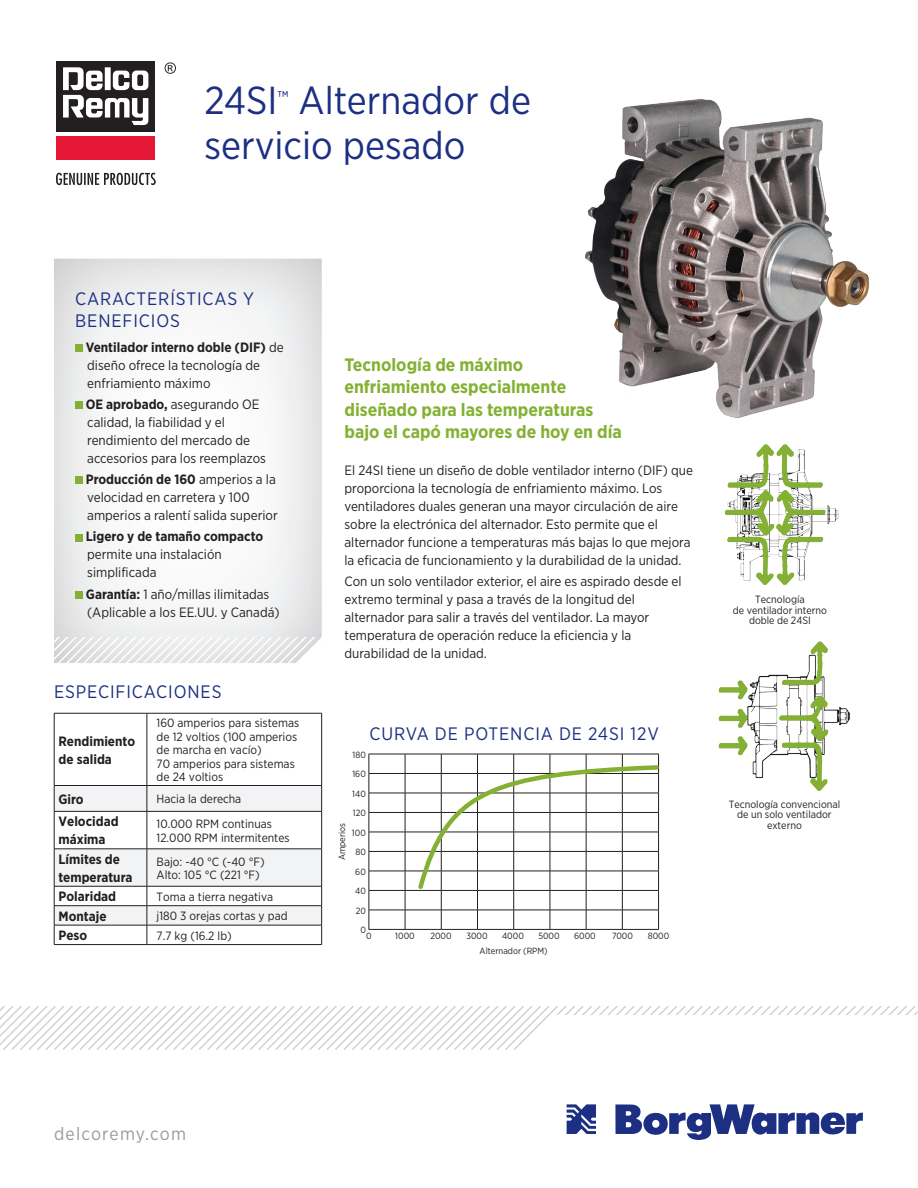
<style>
.page{position:relative;width:918px;height:1188px;background:#fff}
.page>*{position:absolute;margin:0;border:0;box-sizing:border-box;transform-origin:0 0}
.Head_Blue{font:39px/45px "Gotham Narrow";color:#1c2f82}
.Subhead{font:700 18px/22.5px "Gotham Narrow";color:#84b133}
.FAB_Chart_Heads{font:18px/21.6px "Gotham Narrow";letter-spacing:.05em;color:#1c2f82}
.t1{font:18px "Gotham Narrow";letter-spacing:.07em;color:#959ca1}
.Body{font:13.5px/18px "Gotham Narrow";color:#231f20}
.t2{font:700 13.5px/18px "Gotham Narrow";color:#231f20}
.t3{font:12px/13.5px "Gotham Narrow";color:#231f20}
.t4{font:10.5px "Gotham Narrow";color:#231f20}
.t5{font:9px "Gotham Narrow";color:#231f20}
.s1{font-weight:700}
</style>
<div class="page">
<div style="left:52px;top:256px;width:270px;height:408px;background:#231f20;opacity:.17"></div>
<div style="left:75px;top:344px;width:8px;height:8px;background:#84b133"></div>
<div style="left:75px;top:401px;width:8px;height:8px;background:#84b133"></div>
<div style="left:75px;top:477px;width:8px;height:7px;background:#84b133"></div>
<div style="left:75px;top:534px;width:8px;height:7px;background:#84b133"></div>
<div style="left:75px;top:591px;width:8px;height:8px;background:#84b133"></div>
<svg style="left:54px;top:637px;width:268px;height:26px"></svg>
<svg style="left:0;top:1007px;width:918px;height:43px"></svg>
<div style="left:56px;top:61px;width:99px;height:71px;background:#231f20"></div>
<div style="left:56px;top:136px;width:99px;height:23px;background:#e51836"></div>
<svg style="left:63px;top:67px;width:85px;height:58px"></svg>
<svg style="left:165px;top:62px;width:11px;height:12px"></svg>
<svg style="left:56px;top:173px;width:100px;height:12px"></svg>
<svg style="left:615px;top:1104px;width:248px;height:36px"></svg>
<svg style="left:567px;top:1104px;width:29px;height:30px"></svg>
<img style="left:585px;top:99px;width:284px;height:319px">
<hr style="left:369px;top:754px;width:36px;height:1px;background:#231f20">
<hr style="left:405px;top:754px;width:36px;height:1px;background:#231f20">
<hr style="left:369px;top:773px;width:36px;height:1px;background:#231f20">
<hr style="left:405px;top:773px;width:36px;height:1px;background:#231f20">
<hr style="left:369px;top:793px;width:36px;height:1px;background:#231f20">
<hr style="left:405px;top:793px;width:36px;height:1px;background:#231f20">
<hr style="left:369px;top:812px;width:36px;height:1px;background:#231f20">
<hr style="left:405px;top:812px;width:36px;height:1px;background:#231f20">
<hr style="left:369px;top:832px;width:36px;height:1px;background:#231f20">
<hr style="left:405px;top:832px;width:36px;height:1px;background:#231f20">
<hr style="left:369px;top:851px;width:36px;height:1px;background:#231f20">
<hr style="left:405px;top:851px;width:36px;height:1px;background:#231f20">
<hr style="left:369px;top:871px;width:36px;height:1px;background:#231f20">
<hr style="left:405px;top:871px;width:36px;height:1px;background:#231f20">
<hr style="left:369px;top:890px;width:36px;height:1px;background:#231f20">
<hr style="left:405px;top:890px;width:36px;height:1px;background:#231f20">
<hr style="left:369px;top:910px;width:36px;height:1px;background:#231f20">
<svg style="left:369px;top:754px;width:1px;height:175px"></svg>
<hr style="left:405px;top:910px;width:36px;height:1px;background:#231f20">
<svg style="left:405px;top:754px;width:1px;height:175px"></svg>
<hr style="left:369px;top:929px;width:36px;height:1px;background:#231f20">
<hr style="left:405px;top:929px;width:36px;height:1px;background:#231f20">
<hr style="left:441px;top:929px;width:37px;height:1px;background:#231f20">
<hr style="left:478px;top:929px;width:36px;height:1px;background:#231f20">
<hr style="left:514px;top:929px;width:36px;height:1px;background:#231f20">
<hr style="left:550px;top:929px;width:36px;height:1px;background:#231f20">
<hr style="left:586px;top:929px;width:36px;height:1px;background:#231f20">
<hr style="left:622px;top:929px;width:37px;height:1px;background:#231f20">
<svg style="left:415px;top:754px;width:245px;height:175px"></svg>
<img style="left:724px;top:444px;width:115px;height:141px">
<img style="left:718px;top:641px;width:132px;height:150px">
<hr style="left:54px;top:713px;width:93px;height:1px;background:#231f20">
<hr style="left:54px;top:713px;width:1px;height:72px;background:#231f20">
<hr style="left:147px;top:713px;width:175px;height:1px;background:#231f20">
<hr style="left:147px;top:713px;width:1px;height:72px;background:#231f20">
<hr style="left:321px;top:713px;width:1px;height:72px;background:#231f20">
<svg style="left:54px;top:785px;width:268px;height:159px"></svg>
<hr style="left:54px;top:944px;width:93px;height:1px;background:#231f20">
<hr style="left:147px;top:944px;width:175px;height:1px;background:#231f20">
<p class="Head_Blue" style="left:204px;top:77px;width:328px">24SI<sup>™</sup> Alternador de servicio pesado</p>
<p class="FAB_Chart_Heads" style="left:75px;top:288px;width:180px">CARACTERÍSTICAS Y<br>BENEFICIOS</p>
<p class="Body" style="left:86px;top:338px;width:199px"><span class="s1">Ventilador interno doble (DIF)</span> de diseño ofrece la tecnología de enfriamiento máximo</p>
<p class="Body" style="left:86px;top:395px;width:182px"><span class="s1">OE aprobado,</span> asegurando OE calidad, la fiabilidad y el rendimiento del mercado de accesorios para los reemplazos</p>
<p class="Body" style="left:86px;top:470px;width:194px"><span class="s1">Producción de 160</span> amperios a la velocidad en carretera y 100 amperios a ralentí salida superior</p>
<p class="Body" style="left:86px;top:527px;width:179px"><span class="s1">Ligero y de tamaño compacto </span>permite una instalación simplificada</p>
<p class="Body" style="left:86px;top:585px;width:195px"><span class="s1">Garantía:</span> 1 año/millas ilimitadas (Aplicable a los EE.UU. y Canadá)</p>
<p class="FAB_Chart_Heads" style="left:54px;top:680px;width:169px">ESPECIFICACIONES</p>
<p class="t2" style="left:59px;top:732px;width:78px">Rendimiento de salida</p>
<p class="t3" style="left:157px;top:716px;width:144px">160 amperios para sistemas de 12 voltios (100 amperios de marcha en vacío)<br>70 amperios para sistemas de 24 voltios</p>
<p class="t2" style="left:59px;top:790px;width:27px">Giro</p>
<p class="t3" style="left:157px;top:792px;width:86px">Hacia la derecha</p>
<p class="t2" style="left:59px;top:813px;width:62px">Velocidad máxima</p>
<p class="t3" style="left:157px;top:817px;width:135px">10.000 RPM continuas<br>12.000 RPM intermitentes</p>
<p class="t2" style="left:59px;top:850px;width:75px">Límites de temperatura</p>
<p class="t3" style="left:157px;top:854px;width:110px">Bajo: -40 °C (-40 °F)<br>Alto: 105 °C (221 °F)</p>
<p class="t2" style="left:59px;top:888px;width:59px">Polaridad</p>
<p class="t3" style="left:157px;top:890px;width:118px">Toma a tierra negativa</p>
<p class="t2" style="left:59px;top:907px;width:50px">Montaje</p>
<p class="t3" style="left:157px;top:909px;width:132px">j180 3 orejas cortas y pad</p>
<p class="t2" style="left:59px;top:926px;width:30px">Peso</p>
<p class="t3" style="left:157px;top:928px;width:77px">7.7 kg (16.2 lb)</p>
<p class="Subhead" style="left:345px;top:353px;width:279px">Tecnología de máximo enfriamiento especialmente diseñado para las temperaturas bajo el capó mayores de hoy en día</p>
<p class="Body" style="left:345px;top:461px;width:350px">El 24SI tiene un diseño de doble ventilador interno (DIF) que proporciona la tecnología de enfriamiento máximo. Los ventiladores duales generan una mayor circulación de aire sobre la electrónica del alternador. Esto permite que el alternador funcione a temperaturas más bajas lo que mejora la eficacia de funcionamiento y la durabilidad de la unidad.</p>
<p class="Body" style="left:345px;top:572px;width:339px">Con un solo ventilador exterior, el aire es aspirado desde el extremo terminal y pasa a través de la longitud del alternador para salir a través del ventilador. La mayor temperatura de operación reduce la eficiencia y la durabilidad de la unidad.</p>
<p class="FAB_Chart_Heads" style="left:369px;top:723px;width:291px">CURVA DE POTENCIA DE 24SI 12V</p>
<p class="t5" style="left:353px;top:749px;width:15px">180</p>
<p class="t5" style="left:352px;top:768px;width:15px">160</p>
<p class="t5" style="left:352px;top:788px;width:15px">140</p>
<p class="t5" style="left:353px;top:807px;width:15px">120</p>
<p class="t5" style="left:352px;top:827px;width:15px">100</p>
<p class="t5" style="left:355px;top:846px;width:12px">80</p>
<p class="t5" style="left:355px;top:866px;width:12px">60</p>
<p class="t5" style="left:355px;top:885px;width:12px">40</p>
<p class="t5" style="left:356px;top:905px;width:12px">20</p>
<p class="t5" style="left:360px;top:924px;width:7px">0</p>
<p class="t5" style="left:336px;top:860px;width:39px;rotate:-90deg">Amperios</p>
<p class="t5" style="left:366px;top:931px;width:7px">0</p>
<p class="t5" style="left:395px;top:931px;width:21px">1000</p>
<p class="t5" style="left:430px;top:931px;width:23px">2000</p>
<p class="t5" style="left:466px;top:931px;width:23px">3000</p>
<p class="t5" style="left:502px;top:931px;width:23px">4000</p>
<p class="t5" style="left:538px;top:931px;width:23px">5000</p>
<p class="t5" style="left:574px;top:931px;width:23px">6000</p>
<p class="t5" style="left:612px;top:931px;width:23px">7000</p>
<p class="t5" style="left:648px;top:931px;width:23px">8000</p>
<p class="t5" style="left:480px;top:945px;width:70px">Alternador (RPM)</p>
<p class="t4" style="left:755px;top:593px;width:51px">Tecnología</p>
<p class="t4" style="left:733px;top:604px;width:96px">de ventilador interno</p>
<p class="t4" style="left:749px;top:614px;width:63px">doble de 24SI</p>
<p class="t4" style="left:729px;top:798px;width:113px">Tecnología convencional</p>
<p class="t4" style="left:737px;top:808px;width:96px">de un solo ventilador</p>
<p class="t4" style="left:767px;top:819px;width:36px">externo</p>
<p class="t1" style="left:54px;top:1122px;width:133px">delcoremy.com</p>
</div>
